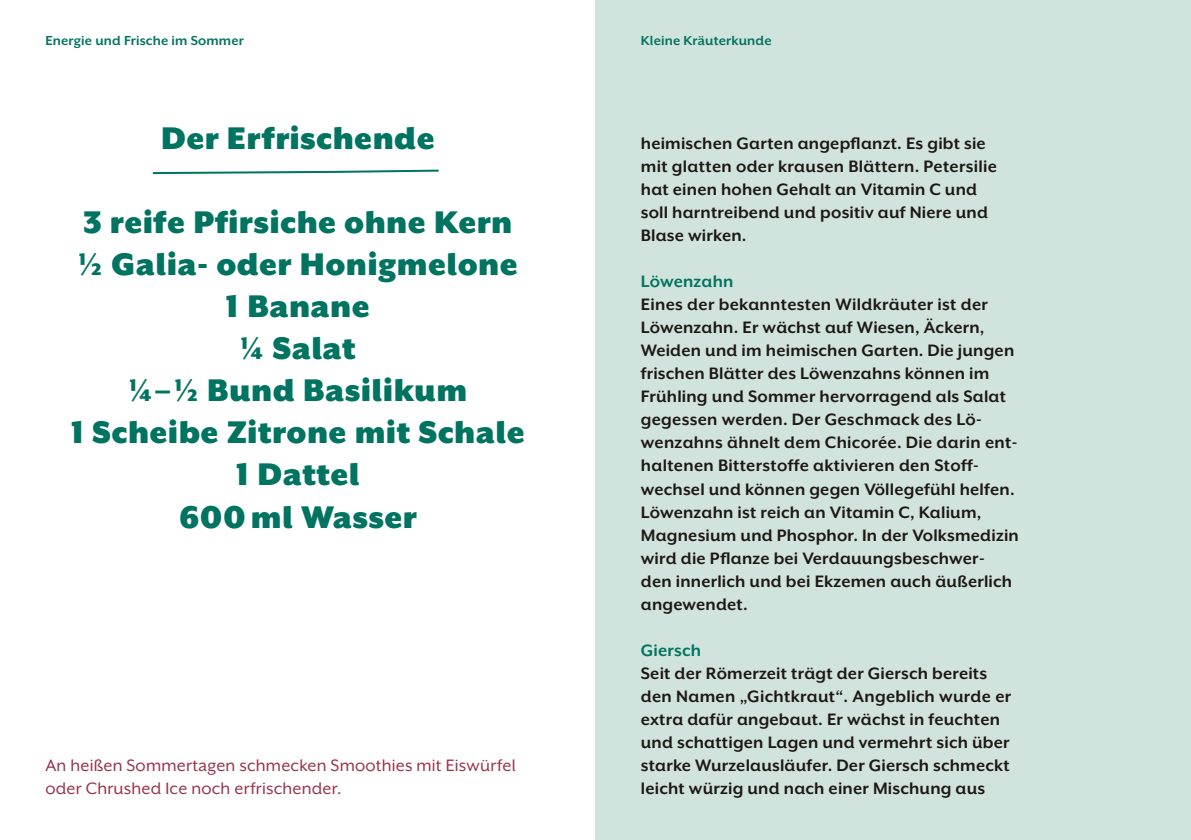
<style>
.page{position:relative;width:1191px;height:840px;background:#fff}
.page>*{position:absolute;margin:0;border:0;box-sizing:border-box;transform-origin:0 0}
.t1{font:900 36px/42px "Mr Eaves XL San OT";letter-spacing:.01em;color:#007460;text-align:center}
.t2{font:700 19px/23px "Mr Eaves XL San OT";letter-spacing:.01em;color:#1e1814}
.t3{font:19px/23px "Mr Eaves XL San OT";letter-spacing:.01em;color:#97344b}
.t4{font:700 19px "Mr Eaves XL San OT";letter-spacing:.01em;color:#007460}
.t5{font:700 15px "Mr Eaves XL San OT";letter-spacing:.01em;color:#007460}
</style>
<div class="page">
<div style="left:595px;top:0;width:596px;height:839px;background:#d1e3dd"></div>
<svg style="left:152px;top:169px;width:287px;height:6px"></svg>
<p class="t5" style="left:45px;top:33px;width:200px">Energie und Frische im Sommer</p>
<p class="t5" style="left:641px;top:33px;width:132px">Kleine Kräuterkunde</p>
<h1 class="t1" style="left:161px;top:117px;width:275px">Der Erfrischende</h1>
<h1 class="t1" style="left:71px;top:201px;width:455px">3 reife Pfirsiche ohne Kern ½ Galia- oder Honigmelone<br>1 Banane<br>¼ Salat<br>¼–½ Bund Basilikum<br>1 Scheibe Zitrone mit Schale<br>1 Dattel<br>600 ml Wasser</h1>
<p class="t3" style="left:45px;top:753px;width:472px">An heißen Sommertagen schmecken Smoothies mit Eiswürfel oder Chrushed Ice noch erfrischender.</p>
<p class="t2" style="left:641px;top:132px;width:357px">heimischen Garten angepflanzt. Es gibt sie mit glatten oder krausen Blättern. Petersilie hat einen hohen Gehalt an Vitamin C und soll harntreibend und positiv auf Niere und Blase wirken.</p>
<p class="t4" style="left:641px;top:272px;width:94px">Löwenzahn</p>
<p class="t2" style="left:641px;top:293px;width:379px">Eines der bekanntesten Wildkräuter ist der Löwenzahn. Er wächst auf Wiesen, Äckern, Weiden und im heimischen Garten. Die jungen frischen Blätter des Löwenzahns können im Frühling und Sommer hervorragend als Salat gegessen werden. Der Geschmack des Lö&shy;wenzahns ähnelt dem Chicorée. Die darin ent&shy;haltenen Bitterstoffe aktivieren den Stoff&shy;wechsel und können gegen Völlegefühl helfen.<br>Löwenzahn ist reich an Vitamin C, Kalium, Magnesium und Phosphor. In der Volksmedizin wird die Pflanze bei Verdauungsbeschwer&shy;den innerlich und bei Ekzemen auch äußerlich angewendet.</p>
<p class="t4" style="left:641px;top:640px;width:62px">Giersch</p>
<p class="t2" style="left:641px;top:661px;width:372px">Seit der Römerzeit trägt der Giersch bereits den Namen „Gichtkraut“. Angeblich wurde er extra dafür angebaut. Er wächst in feuchten und schattigen Lagen und vermehrt sich über starke Wurzelausläufer. Der Giersch schmeckt leicht würzig und nach einer Mischung aus</p>
</div>
